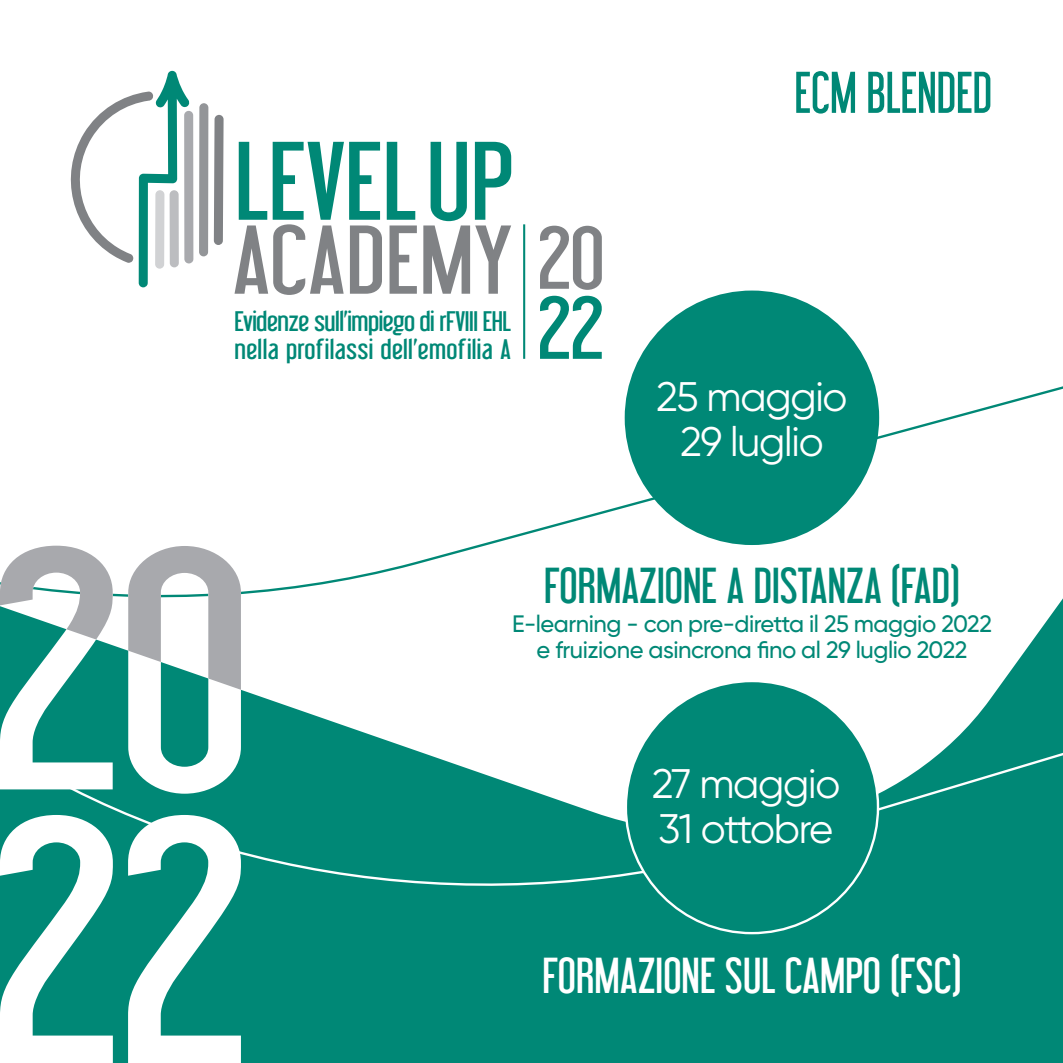
<style>
.page{position:relative;width:1063px;height:1063px;background:#008876}
.page>*{position:absolute;margin:0;border:0;box-sizing:border-box;transform-origin:0 0}
.t1{font:79.25px/70px "Libel Suit";color:#808285;scale:1.2 1}
.t2{font:52.5px "Libel Suit";color:#008876}
.t3{font:45px "Libel Suit";color:#008876;scale:1.1 1}
.t4{font:45px "Libel Suit";color:#fff;scale:1.1 1}
.t5{font:41.25px/45px "Gilroy";letter-spacing:-.03em;color:#fff;text-align:center}
.t6{font:25.25px/27.2px "Libel Suit";letter-spacing:-.015em;color:#008876;scale:1.2 1}
.t7{font:500 23.75px/26px "Gilroy";letter-spacing:-.02em;color:#008876;text-align:center}
.s1{color:#008876}
</style>
<div class="page">
<div style="left:0;top:0;width:1063px;height:703px;background:#fff"></div>
<svg style="left:235px;top:142px;width:276px;height:153px"></svg>
<svg style="left:214px;top:115px;width:10px;height:130px"></svg>
<svg style="left:199px;top:103px;width:9px;height:153px"></svg>
<svg style="left:58px;top:71px;width:135px;height:216px;background:#d9e5e4"></svg>
<hr style="left:523px;top:224px;width:2px;height:135px;background:#008876">
<div style="left:0;top:373px;width:1063px;height:232px;background:#fff"></div>
<svg style="left:80px;top:703px;width:983px;height:222px"></svg>
<div style="left:625px;top:291px;width:254px;height:254px;background:#008876;border-radius:50%"></div>
<div style="left:626px;top:681px;width:252px;height:252px;background:#008876;border-radius:50%"></div>
<svg style="left:0;top:815px;width:241px;height:248px"></svg>
<svg style="left:0;top:690px;width:241px;height:104px"></svg>
<svg style="left:0;top:546px;width:241px;height:144px"></svg>
<p class="t6" style="left:235px;top:308px;width:232px">Evidenze sull’impiego di rFVIII EHL nella profilassi dell’emofilia A</p>
<p class="t1" style="left:537px;top:223px;width:58px">20<br><span class="s1">22</span></p>
<p class="t2" style="left:795px;top:61px;width:199px">ECM BLENDED</p>
<p class="t5" style="left:656px;top:374px;width:193px">25 maggio<br>29 luglio</p>
<p class="t3" style="left:544px;top:558px;width:379px">FORMAZIONE A DISTANZA (FAD)</p>
<p class="t7" style="left:512px;top:611px;width:481px">E-learning - con pre-diretta il 25 maggio 2022 e fruizione asincrona fino al 29 luglio 2022</p>
<p class="t5" style="left:652px;top:761px;width:190px;text-align:left">27 maggio<br>31 ottobre</p>
<p class="t4" style="left:543px;top:949px;width:382px">FORMAZIONE SUL CAMPO (FSC)</p>
</div>
